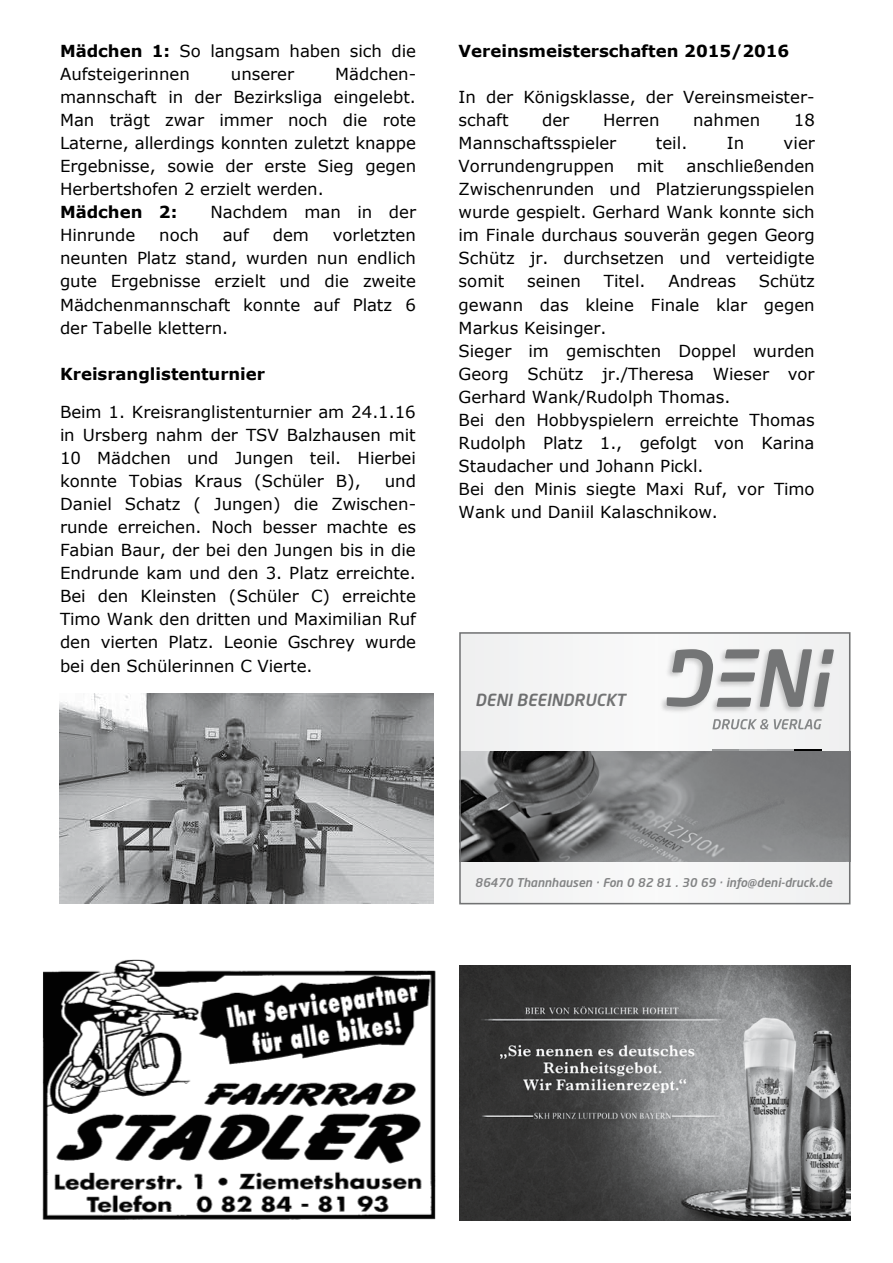
<style>
.page{position:relative;width:893px;height:1263px;background:#fff}
.page>*{position:absolute;margin:0;border:0;box-sizing:border-box;transform-origin:0 0}
.t1{font:16.5px/23.1px "Verdana";color:#000;text-align:justify}
.t2{font:700 16.5px "Verdana";color:#000}
.t3{font:italic 500 16.5px "Neo Sans Pro";color:#6e6f70}
.t4{font:italic 500 12px "Neo Sans Pro";color:#838485}
.s1{font-weight:700}
.s2{color:#747576}
</style>
<div class="page">
<img style="left:60px;top:693px;width:373px;height:210px">
<img style="left:43px;top:959px;width:393px;height:261px">
<img style="left:459px;top:965px;width:391px;height:255px">
<div style="left:459px;top:632px;width:391px;height:272px;background:#f4f4f5"></div>
<img style="left:462px;top:751px;width:385px;height:111px">
<div style="left:459px;top:632px;width:391px;height:272px;border:2px solid #717273"></div>
<svg style="left:712px;top:719px;width:56px;height:10px"></svg>
<svg style="left:774px;top:719px;width:48px;height:10px"></svg>
<img style="left:662px;top:698px;width:162px;height:14px">
<svg style="left:667px;top:649px;width:167px;height:58px"></svg>
<hr style="left:712px;top:749px;width:28px;height:2px;background:#959798">
<hr style="left:740px;top:749px;width:27px;height:2px;background:#aeb0b1">
<hr style="left:767px;top:749px;width:27px;height:2px;background:#aaabad">
<hr style="left:794px;top:749px;width:28px;height:2px;background:#000">
<p class="t1" style="left:60px;top:39px;width:357px"><span class="s1">Mädchen 1:</span> So langsam haben sich die<br>Aufsteigerinnen</p>
<p class="t1" style="left:60px;top:62px;width:358px;text-indent:275px">Mädchen&shy;mannschaft in der Bezirksliga eingelebt.<br>Man trägt zwar immer noch die rote Laterne, allerdings konnten zuletzt knappe Ergebnisse, sowie der erste Sieg gegen Herbertshofen 2 erzielt werden.</p>
<p class="t2" style="left:60px;top:200px;width:119px">Mädchen 2:</p>
<p class="t1" style="left:211px;top:200px;width:207px">Nachdem man in der</p>
<p class="t1" style="left:60px;top:223px;width:77px">Hinrunde</p>
<p class="t1" style="left:159px;top:223px;width:41px">noch</p>
<p class="t1" style="left:223px;top:223px;width:28px">auf</p>
<p class="t1" style="left:273px;top:223px;width:38px">dem</p>
<p class="t1" style="left:231px;top:62px;width:65px">unserer</p>
<p class="t1" style="left:60px;top:223px;width:357px;text-indent:273px">vorletzten neunten Platz stand, wurden nun endlich gute Ergebnisse erzielt und die zweite Mädchenmannschaft konnte auf Platz 6 der Tabelle klettern.</p>
<p class="t2" style="left:60px;top:362px;width:207px">Kreisranglistenturnier</p>
<p class="t1" style="left:60px;top:400px;width:357px">Beim 1. Kreisranglistenturnier am 24.1.16 in Ursberg nahm der TSV Balzhausen mit 10 Mädchen und Jungen teil. Hierbei konnte Tobias Kraus (Schüler B),</p>
<p class="t1" style="left:60px;top:469px;width:358px;text-indent:325px">und Daniel Schatz ( Jungen) die Zwischen&shy;runde erreichen. Noch besser machte es Fabian Baur, der bei den Jungen bis in die Endrunde kam und den 3. Platz erreichte.<br>Bei den Kleinsten (Schüler C) erreichte Timo Wank den dritten und Maximilian Ruf den vierten Platz. Leonie Gschrey wurde bei den Schülerinnen C Vierte.</p>
<p class="t2" style="left:459px;top:39px;width:332px">Vereinsmeisterschaften 2015/2016</p>
<p class="t1" style="left:459px;top:85px;width:358px">In der Königsklasse, der Vereinsmeister&shy;schaft</p>
<p class="t1" style="left:542px;top:108px;width:29px">der</p>
<p class="t1" style="left:603px;top:108px;width:58px">Herren</p>
<p class="t1" style="left:693px;top:108px;width:69px">nahmen</p>
<p class="t1" style="left:794px;top:108px;width:22px">18</p>
<p class="t1" style="left:459px;top:131px;width:159px">Mannschaftsspieler</p>
<p class="t1" style="left:656px;top:131px;width:33px">teil.</p>
<p class="t1" style="left:727px;top:131px;width:19px">In</p>
<p class="t1" style="left:784px;top:131px;width:33px">vier</p>
<p class="t1" style="left:459px;top:154px;width:157px">Vorrundengruppen</p>
<p class="t1" style="left:637px;top:154px;width:28px">mit</p>
<p class="t1" style="left:459px;top:154px;width:358px;text-indent:228px">anschließenden Zwischenrunden und Platzierungsspielen wurde gespielt. Gerhard Wank konnte sich im Finale durchaus souverän gegen Georg Schütz jr. durchsetzen und verteidigte somit</p>
<p class="t1" style="left:459px;top:270px;width:358px;text-align:left;text-indent:300px">Schütz gewann das kleine Finale klar gegen<br>Markus Keisinger.<br>Sieger im gemischten Doppel wurden<br>Georg Schütz jr./Theresa Wieser vor<br>Gerhard Wank/Rudolph Thomas.<br>Bei den Hobbyspielern erreichte Thomas<br>Rudolph Platz 1., gefolgt von Karina<br>Staudacher und Johann Pickl.<br>Bei den Minis siegte Maxi Ruf, vor Timo<br>Wank und Daniil Kalaschnikow.</p>
<p class="t1" style="left:527px;top:270px;width:55px">seinen</p>
<p class="t1" style="left:604px;top:270px;width:43px">Titel.</p>
<p class="t1" style="left:668px;top:270px;width:69px">Andreas</p>
<p class="t3" style="left:475px;top:690px;width:152px">DENI BEEIN<span class="s2">DRUCKT</span></p>
<p class="t4" style="left:475px;top:875px;width:359px">86470 Thannhausen · Fon 0 82 81 . 30 69 · info@deni-druck.de</p>
</div>
